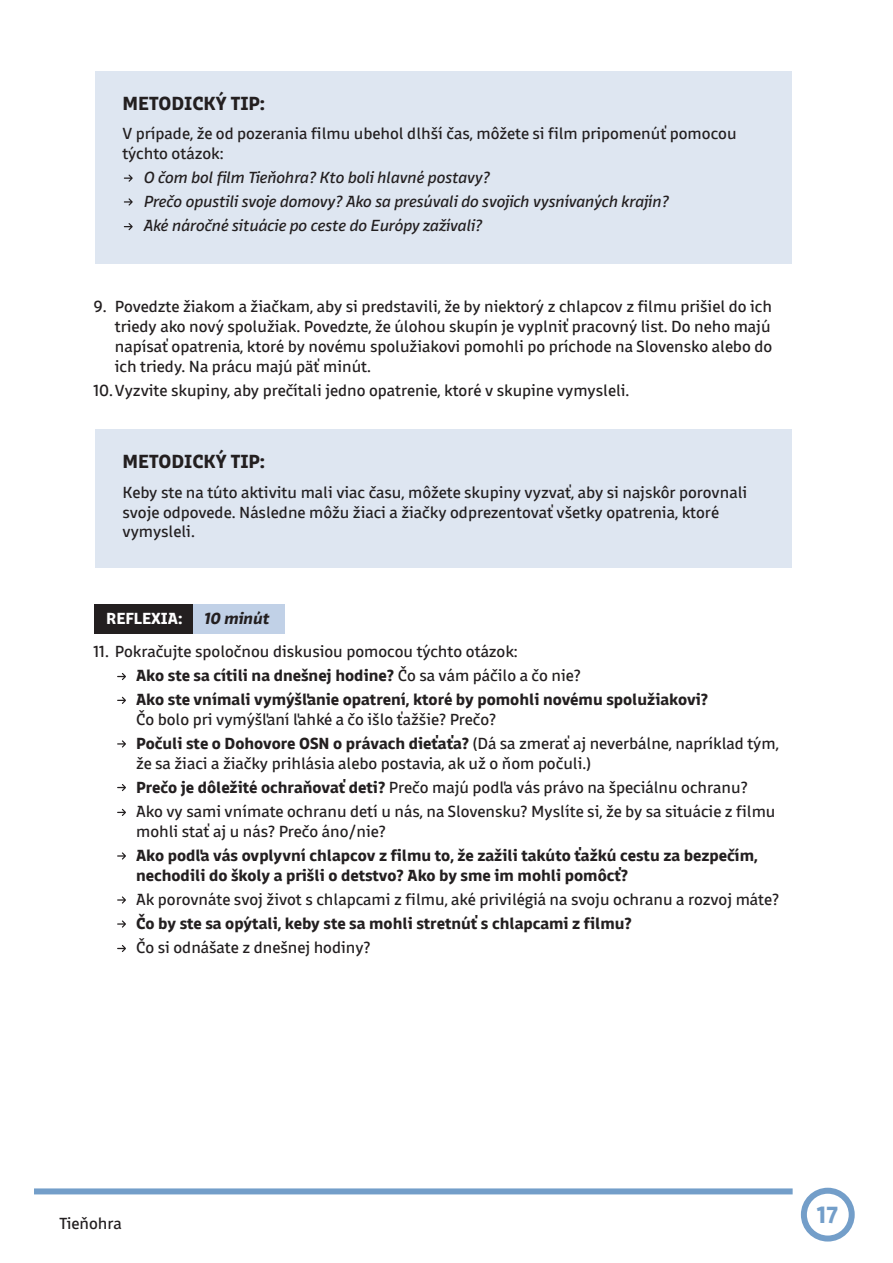
<style>
.page{position:relative;width:893px;height:1263px;background:#fff}
.page>*{position:absolute;margin:0;border:0;box-sizing:border-box;transform-origin:0 0}
.t1{font:700 24px "Domotika Pro";color:#739ec9}
.t2{font:700 19.5px "Domotika Pro";color:#231f20}
.t3{font:16.5px/19.8px "Domotika Pro";color:#231f20}
.t4{font:700 16.5px/19.8px "Domotika Pro";color:#231f20}
.t5{font:italic 16.5px "Domotika Pro";color:#231f20}
.t6{font:700 16.5px "Domotika Pro";color:#fff}
.t7{font:italic 700 16.5px "Domotika Pro";color:#231f20}
.s1{font-weight:400}
.s2{font-weight:700}
</style>
<div class="page">
<div style="left:34px;top:1188px;width:759px;height:6px;background:#739ec9"></div>
<div style="left:801px;top:1188px;width:54px;height:53px;border:6px solid #739ec9;border-radius:50%"></div>
<div style="left:95px;top:71px;width:697px;height:193px;background:#dee6f1"></div>
<div style="left:94px;top:604px;width:191px;height:29px;background:#231f20"></div>
<div style="left:193px;top:604px;width:92px;height:29px;background:#c1d1e7"></div>
<div style="left:95px;top:430px;width:697px;height:138px;background:#dee6f1"></div>
<svg style="left:117px;top:673px;width:9px;height:7px"></svg>
<svg style="left:117px;top:697px;width:9px;height:7px"></svg>
<svg style="left:117px;top:740px;width:9px;height:8px"></svg>
<svg style="left:117px;top:784px;width:9px;height:7px"></svg>
<svg style="left:117px;top:809px;width:9px;height:7px"></svg>
<svg style="left:117px;top:852px;width:9px;height:8px"></svg>
<svg style="left:117px;top:896px;width:9px;height:8px"></svg>
<svg style="left:117px;top:920px;width:9px;height:8px"></svg>
<svg style="left:117px;top:945px;width:9px;height:7px"></svg>
<svg style="left:124px;top:174px;width:9px;height:8px"></svg>
<svg style="left:124px;top:198px;width:9px;height:8px"></svg>
<svg style="left:124px;top:223px;width:9px;height:7px"></svg>
<p class="t2" style="left:122px;top:88px;width:144px">METODICKÝ TIP:</p>
<p class="t3" style="left:122px;top:122px;width:616px">V prípade, že od pozerania filmu ubehol dlhší čas, môžete si film pripomenúť pomocou týchto otázok:</p>
<p class="t5" style="left:144px;top:166px;width:348px">O čom bol film Tieňohra? Kto boli hlavné postavy?</p>
<p class="t5" style="left:144px;top:190px;width:526px">Prečo opustili svoje domovy? Ako sa presúvali do svojich vysnívaných krajín?</p>
<p class="t5" style="left:144px;top:214px;width:340px">Aké náročné situácie po ceste do Európy zažívali?</p>
<p class="t3" style="left:115px;top:295px;width:659px;text-align:justify;text-indent:-21px">9. Povedzte žiakom a žiačkam, aby si predstavili, že by niektorý z chlapcov z filmu prišiel do ich triedy ako nový spolužiak. Povedzte, že úlohou skupín je vyplniť pracovný list. Do neho majú napísať opatrenia, ktoré by novému spolužiakovi pomohli po príchode na Slovensko alebo do ich triedy. Na prácu majú päť minút.</p>
<p class="t3" style="left:94px;top:379px;width:537px">10.Vyzvite skupiny, aby prečítali jedno opatrenie, ktoré v skupine vymysleli.</p>
<p class="t2" style="left:122px;top:446px;width:144px">METODICKÝ TIP:</p>
<p class="t3" style="left:122px;top:481px;width:626px">Keby ste na túto aktivitu mali viac času, môžete skupiny vyzvať, aby si najskôr porovnali svoje odpovede. Následne môžu žiaci a žiačky odprezentovať všetky opatrenia, ktoré vymysleli.</p>
<p class="t6" style="left:106px;top:606px;width:78px">REFLEXIA:</p>
<p class="t7" style="left:204px;top:606px;width:67px">10 minút</p>
<p class="t3" style="left:94px;top:640px;width:426px">11. Pokračujte spoločnou diskusiou pomocou týchto otázok:</p>
<p class="t4" style="left:136px;top:664px;width:446px">Ako ste sa cítili na dnešnej hodine? <span class="s1">Čo sa vám páčilo a čo nie?</span></p>
<p class="t4" style="left:136px;top:688px;width:574px">Ako ste vnímali vymýšľanie opatrení, ktoré by pomohli novému spolužiakovi?<br><span class="s1">Čo bolo pri vymýšľaní ľahké a čo išlo ťažšie? Prečo?</span></p>
<p class="t3" style="left:136px;top:732px;width:644px"><span class="s2">Počuli ste o Dohovore OSN o právach dieťaťa?</span> (Dá sa zmerať aj neverbálne, napríklad tým, že sa žiaci a žiačky prihlásia alebo postavia, ak už o ňom počuli.)</p>
<p class="t3" style="left:136px;top:776px;width:613px"><span class="s2">Prečo je dôležité ochraňovať deti?</span> Prečo majú podľa vás právo na špeciálnu ochranu?</p>
<p class="t3" style="left:136px;top:800px;width:641px">Ako vy sami vnímate ochranu detí u nás, na Slovensku? Myslíte si, že by sa situácie z filmu mohli stať aj u nás? Prečo áno/nie?</p>
<p class="t4" style="left:136px;top:843px;width:623px">Ako podľa vás ovplyvní chlapcov z filmu to, že zažili takúto ťažkú cestu za bezpečím, nechodili do školy a prišli o detstvo? Ako by sme im mohli pomôcť?</p>
<p class="t3" style="left:136px;top:887px;width:645px">Ak porovnáte svoj život s chlapcami z filmu, aké privilégiá na svoju ochranu a rozvoj máte?</p>
<p class="t4" style="left:136px;top:911px;width:497px">Čo by ste sa opýtali, keby ste sa mohli stretnúť s chlapcami z filmu?</p>
<p class="t3" style="left:136px;top:935px;width:236px">Čo si odnášate z dnešnej hodiny?</p>
<p class="t3" style="left:60px;top:1212px;width:64px">Tieňohra</p>
<h1 class="t1" style="left:817px;top:1196px;width:23px">17</h1>
</div>
